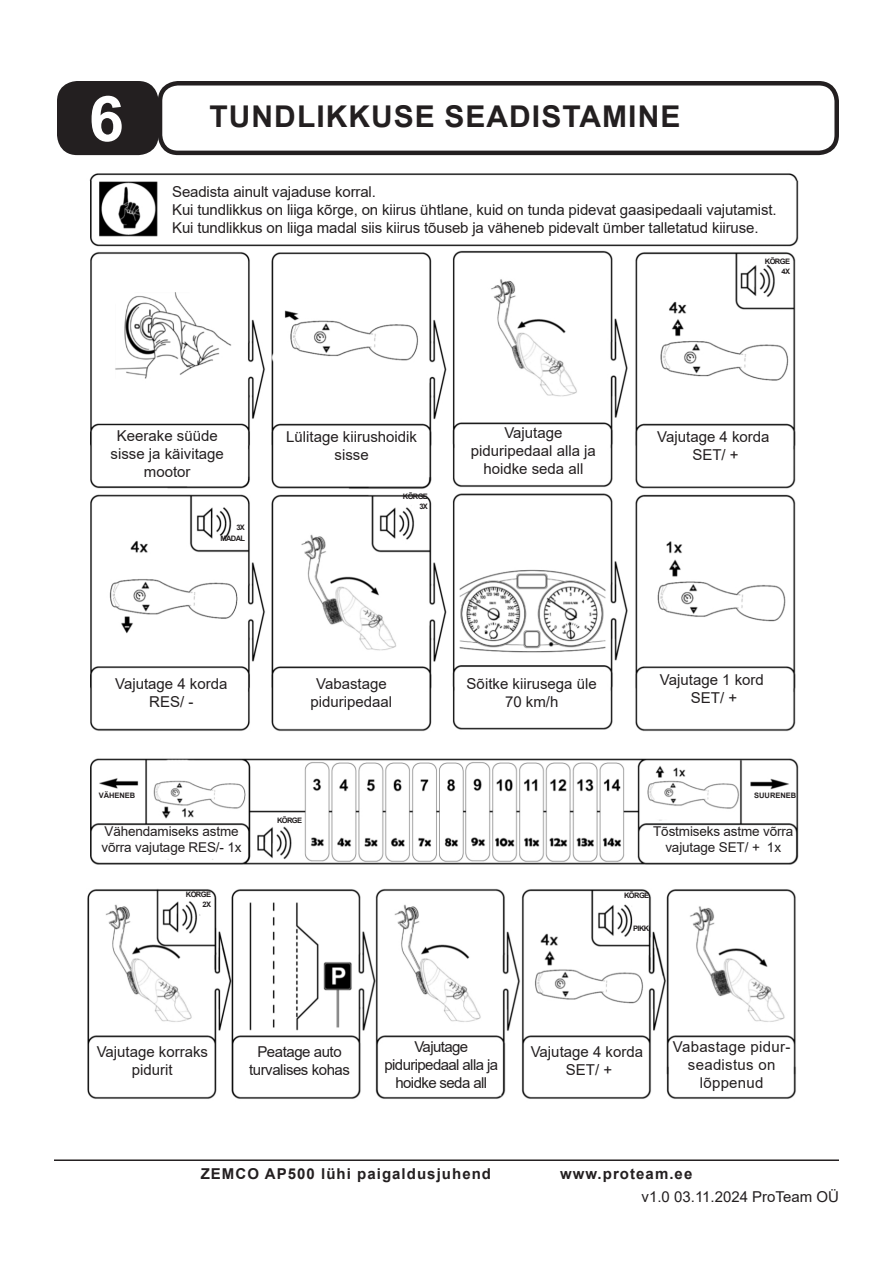
<style>
.page{position:relative;width:893px;height:1263px;background:#fff}
.page>*{position:absolute;margin:0;border:0;box-sizing:border-box;transform-origin:0 0}
.t1{font:700 63px "Arial";color:#fff}
.PEALKIRI{font:700 30px "Arial";letter-spacing:.035em;color:#231f20}
.Tekst_pildi_all{font:15px/18px "Arial";letter-spacing:-.01em;color:#231f20;text-align:center}
.t2{font:700 15px "Arial";letter-spacing:.07em;color:#231f20}
.Tekst_pildi_all-2{font:15px/18px "Arial";letter-spacing:-.04em;color:#231f20;text-align:center}
.Tekst_pildi_all-3{font:15px/18px "Arial";letter-spacing:.02em;color:#231f20;text-align:center}
.Tekst_pildi_all-4{font:15px/18px "Arial";letter-spacing:-.03em;color:#231f20;text-align:center}
.t3{font:13.5px/16.2px "Arial";letter-spacing:-.01em;color:#231f20}
.t4{font:700 7.5px "Arial";letter-spacing:-.08em;color:#231f20}
.t5{font:700 7.5px "Arial";color:#231f20}
</style>
<div class="page">
<hr style="left:54px;top:1159px;width:785px;height:2px;background:#231f20">
<div style="left:59px;top:83px;width:97px;height:70px;background:#231f20;border-radius:18px"></div>
<div style="left:57px;top:81px;width:102px;height:74px;border:4px solid #231f20;border-radius:18px"></div>
<div style="left:158px;top:81px;width:681px;height:74px;border:4px solid #231f20;border-radius:18px"></div>
<img style="left:87px;top:173px;width:712px;height:926px">
<h1 class="t1" style="left:89px;top:74px;width:37px">6</h1>
<p class="PEALKIRI" style="left:209px;top:96px;width:472px">TUNDLIKKUSE SEADISTAMINE</p>
<p class="Tekst_pildi_all" style="left:172px;top:183px;width:205px">Seadista ainult vajaduse korral.</p>
<p class="Tekst_pildi_all" style="left:172px;top:201px;width:606px">Kui tundlikkus on liiga kõrge, on kiirus ühtlane, kuid on tunda pidevat gaasipedaali vajutamist.</p>
<p class="Tekst_pildi_all" style="left:172px;top:219px;width:588px">Kui tundlikkus on liiga madal siis kiirus tõuseb ja väheneb pidevalt ümber talletatud kiiruse.</p>
<p class="t4" style="left:765px;top:256px;width:27px">KÕRGE</p>
<p class="t4" style="left:781px;top:266px;width:10px">4X</p>
<p class="Tekst_pildi_all" style="left:111px;top:426px;width:115px">Keerake süüde sisse ja käivitage mootor</p>
<p class="Tekst_pildi_all" style="left:286px;top:428px;width:132px">Lülitage kiirushoidik sisse</p>
<p class="Tekst_pildi_all" style="left:471px;top:423px;width:127px">Vajutage piduripedaal alla ja hoidke seda all</p>
<p class="Tekst_pildi_all" style="left:657px;top:428px;width:114px">Vajutage 4 korda</p>
<p class="Tekst_pildi_all" style="left:692px;top:446px;width:48px">SET/ +</p>
<p class="t4" style="left:236px;top:522px;width:10px">3X</p>
<p class="t4" style="left:220px;top:533px;width:26px">MADAL</p>
<p class="t4" style="left:403px;top:491px;width:27px">KÕRGE</p>
<p class="t4" style="left:419px;top:501px;width:10px">3X</p>
<p class="Tekst_pildi_all" style="left:115px;top:674px;width:114px">Vajutage 4 korda</p>
<p class="Tekst_pildi_all" style="left:149px;top:692px;width:46px">RES/ -</p>
<p class="Tekst_pildi_all" style="left:311px;top:674px;width:83px">Vabastage piduripedaal</p>
<p class="Tekst_pildi_all" style="left:467px;top:674px;width:132px">Sõitke kiirusega üle<br>70 km/h</p>
<p class="Tekst_pildi_all" style="left:660px;top:670px;width:105px">Vajutage 1 kord</p>
<p class="Tekst_pildi_all" style="left:691px;top:688px;width:48px">SET/ +</p>
<p class="t5" style="left:99px;top:790px;width:38px">VÄHENEB</p>
<p class="t3" style="left:102px;top:823px;width:142px">Vähendamiseks astme võrra vajutage RES/- 1x</p>
<p class="t4" style="left:277px;top:815px;width:27px">KÕRGE</p>
<p class="t5" style="left:754px;top:790px;width:44px">SUURENEB</p>
<p class="t3" style="left:653px;top:823px;width:142px;text-align:center">Tõstmiseks astme võrra vajutage SET/ + 1x</p>
<p class="t4" style="left:186px;top:889px;width:27px">KÕRGE</p>
<p class="t4" style="left:202px;top:899px;width:10px">2X</p>
<p class="t4" style="left:624px;top:890px;width:27px">KÕRGE</p>
<p class="t4" style="left:633px;top:923px;width:18px">PIKK</p>
<p class="Tekst_pildi_all" style="left:97px;top:1042px;width:113px">Vajutage korraks pidurit</p>
<p class="Tekst_pildi_all-4" style="left:249px;top:1042px;width:102px">Peatage auto turvalises kohas</p>
<p class="Tekst_pildi_all-2" style="left:384px;top:1038px;width:115px">Vajutage piduripedaal alla ja hoidke seda all</p>
<p class="Tekst_pildi_all-3" style="left:673px;top:1038px;width:119px">Vabastage pidur&shy;seadistus on lõppenud</p>
<p class="Tekst_pildi_all" style="left:531px;top:1042px;width:114px">Vajutage 4 korda</p>
<p class="Tekst_pildi_all" style="left:566px;top:1060px;width:48px">SET/ +</p>
<p class="t2" style="left:201px;top:1163px;width:292px">ZEMCO AP500 lühi paigaldusjuhend</p>
<p class="t2" style="left:560px;top:1163px;width:134px">www.proteam.ee</p>
<p class="Tekst_pildi_all" style="left:642px;top:1187px;width:199px">v1.0 03.11.2024 ProTeam OÜ</p>
</div>
